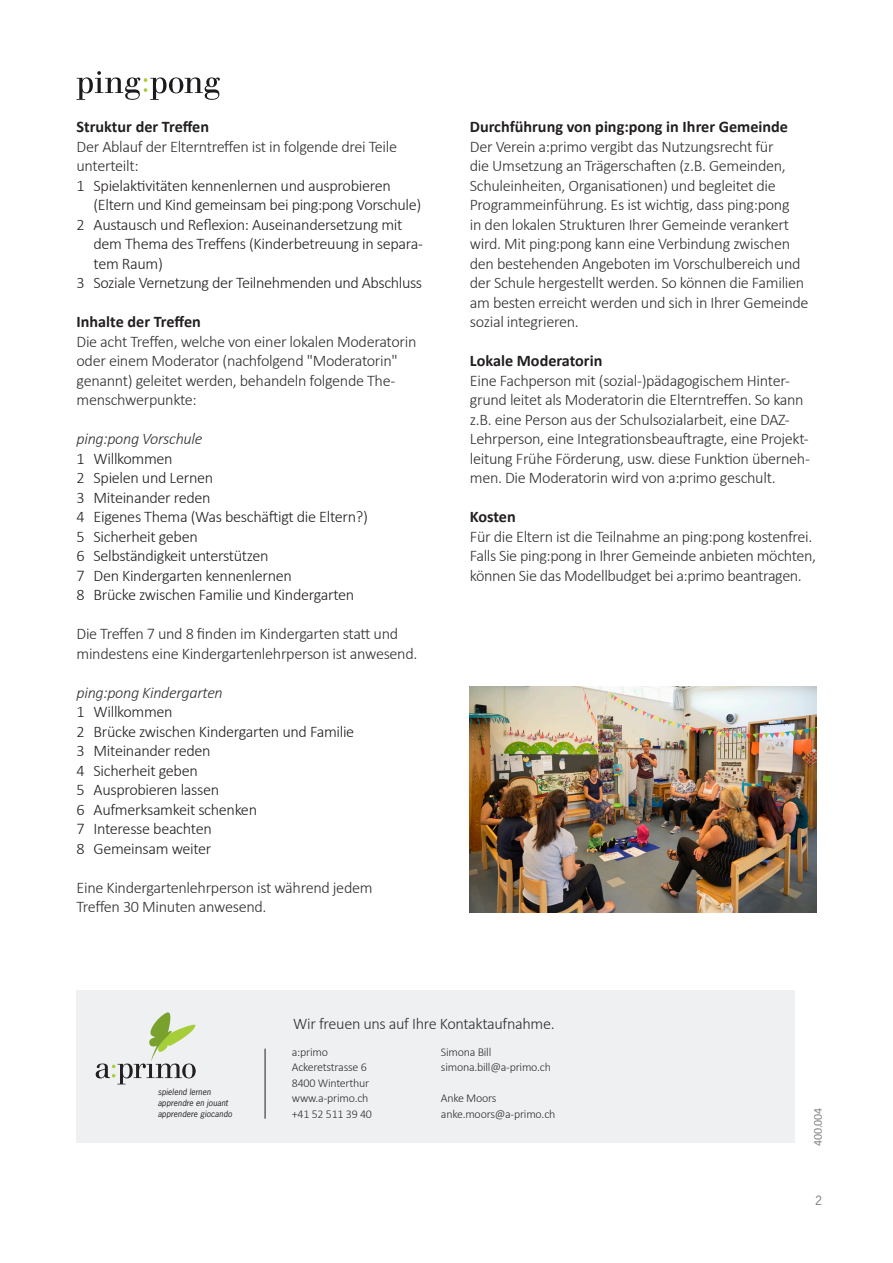
<style>
.page{position:relative;width:893px;height:1263px;background:#fff}
.page>*{position:absolute;margin:0;border:0;box-sizing:border-box;transform-origin:0 0}
._03_Lauftext_FLYER{font:300 16.2px/19.5px "Calibri";letter-spacing:-.02em;color:#312f30}
.t1{font:300 16.2px/19.5px "Calibri";letter-spacing:-.02em;color:#231f20}
._02_Lauftext_Titel_F{font:700 16.2px "Calibri";color:#231f20}
._03a_Lauftext_kursiv{font:italic 300 16.2px "Calibri";letter-spacing:-.02em;color:#312f30}
._03_Lauftext_FLYER-2{font:300 12px/15.5px "Calibri";letter-spacing:-.02em;color:#312f30}
._08_Artikelnummer{font:12px "Calibri";letter-spacing:-.02em;color:#808285}
.t2{font:12px "News Gothic";color:#76787b}
.t3{font:italic 8.25px/10.9px "News Gothic";letter-spacing:.015em;color:#231f20}
</style>
<div class="page">
<svg style="left:77px;top:71px;width:143px;height:29px"></svg>
<img style="left:470px;top:687px;width:347px;height:225px">
<div style="left:77px;top:990px;width:718px;height:152px;background:#eef0f1"></div>
<svg style="left:96px;top:1012px;width:100px;height:72px"></svg>
<hr style="left:265px;top:1049px;width:1px;height:70px;background:#231f20">
<p class="_02_Lauftext_Titel_F" style="left:77px;top:115px;width:134px">Struktur der Treffen</p>
<p class="_03_Lauftext_FLYER" style="left:77px;top:136px;width:322px">Der Ablauf der Elterntreffen ist in folgende drei Teile unterteilt:</p>
<p class="t1" style="left:94px;top:175px;width:329px;text-indent:-17px">1 Spielaktivitäten kennenlernen und ausprobieren (Eltern und Kind gemeinsam bei ping:pong Vorschule)</p>
<p class="t1" style="left:94px;top:214px;width:331px;text-indent:-17px">2 Austausch und Reflexion: Auseinandersetzung mit dem Thema des Treffens (Kinderbetreuung in separa&shy;tem Raum)</p>
<p class="t1" style="left:77px;top:273px;width:347px">3 Soziale Vernetzung der Teilnehmenden und Abschluss</p>
<p class="_02_Lauftext_Titel_F" style="left:77px;top:310px;width:126px">Inhalte der Treffen</p>
<p class="_03_Lauftext_FLYER" style="left:77px;top:331px;width:341px">Die acht Treffen, welche von einer lokalen Moderatorin oder einem Moderator (nachfolgend "Moderatorin" genannt) geleitet werden, behandeln folgende The&shy;menschwerpunkte:</p>
<p class="_03a_Lauftext_kursiv" style="left:77px;top:429px;width:127px">ping:pong Vorschule</p>
<p class="t1" style="left:77px;top:448px;width:98px">1 Willkommen</p>
<p class="t1" style="left:77px;top:468px;width:138px">2 Spielen und Lernen</p>
<p class="t1" style="left:77px;top:487px;width:136px">3 Miteinander reden</p>
<p class="t1" style="left:77px;top:507px;width:293px">4 Eigenes Thema (Was beschäftigt die Eltern?)</p>
<p class="t1" style="left:77px;top:526px;width:123px">5 Sicherheit geben</p>
<p class="t1" style="left:77px;top:546px;width:194px">6 Selbständigkeit unterstützen</p>
<p class="t1" style="left:77px;top:565px;width:217px">7 Den Kindergarten kennenlernen</p>
<p class="t1" style="left:77px;top:585px;width:279px">8 Brücke zwischen Familie und Kindergarten</p>
<p class="_03_Lauftext_FLYER" style="left:77px;top:624px;width:342px">Die Treffen 7 und 8 finden im Kindergarten statt und mindestens eine Kindergartenlehrperson ist anwesend.</p>
<p class="_03a_Lauftext_kursiv" style="left:77px;top:682px;width:148px">ping:pong Kindergarten</p>
<p class="t1" style="left:77px;top:702px;width:98px">1 Willkommen</p>
<p class="t1" style="left:77px;top:721px;width:279px">2 Brücke zwischen Kindergarten und Familie</p>
<p class="t1" style="left:77px;top:741px;width:136px">3 Miteinander reden</p>
<p class="t1" style="left:77px;top:760px;width:123px">4 Sicherheit geben</p>
<p class="t1" style="left:77px;top:780px;width:144px">5 Ausprobieren lassen</p>
<p class="t1" style="left:77px;top:799px;width:182px">6 Aufmerksamkeit schenken</p>
<p class="t1" style="left:77px;top:819px;width:137px">7 Interesse beachten</p>
<p class="t1" style="left:77px;top:838px;width:136px">8 Gemeinsam weiter</p>
<p class="_03_Lauftext_FLYER" style="left:77px;top:877px;width:298px">Eine Kindergartenlehrperson ist während jedem<br>Treffen 30 Minuten anwesend.</p>
<p class="_02_Lauftext_Titel_F" style="left:470px;top:115px;width:320px">Durchführung von ping:pong in Ihrer Gemeinde</p>
<p class="_03_Lauftext_FLYER" style="left:470px;top:136px;width:340px">Der Verein a:primo vergibt das Nutzungsrecht für<br>die Umsetzung an Trägerschaften (z.B. Gemeinden, Schuleinheiten, Organisationen) und begleitet die Programmeinführung. Es ist wichtig, dass ping:pong<br>in den lokalen Strukturen Ihrer Gemeinde verankert wird. Mit ping:pong kann eine Verbindung zwischen den bestehenden Angeboten im Vorschulbereich und der Schule hergestellt werden. So können die Familien am besten erreicht werden und sich in Ihrer Gemeinde sozial integrieren.</p>
<p class="_02_Lauftext_Titel_F" style="left:470px;top:349px;width:134px">Lokale Moderatorin</p>
<p class="_03_Lauftext_FLYER" style="left:470px;top:370px;width:342px">Eine Fachperson mit (sozial-)pädagogischem Hinter&shy;grund leitet als Moderatorin die Elterntreffen. So kann z.B. eine Person aus der Schulsozialarbeit, eine DAZ-Lehrperson, eine Integrationsbeauftragte, eine Projekt&shy;leitung Frühe Förderung, usw. diese Funktion überneh&shy;men. Die Moderatorin wird von a:primo geschult.</p>
<p class="_02_Lauftext_Titel_F" style="left:470px;top:505px;width:47px">Kosten</p>
<p class="_03_Lauftext_FLYER" style="left:470px;top:526px;width:348px">Für die Eltern ist die Teilnahme an ping:pong kostenfrei.<br>Falls Sie ping:pong in Ihrer Gemeinde anbieten möchten, können Sie das Modellbudget bei a:primo beantragen.</p>
<p class="t3" style="left:158px;top:1086px;width:76px">spielend lernen apprendre en jouant apprendere giocando</p>
<p class="_03_Lauftext_FLYER" style="left:293px;top:1014px;width:263px">Wir freuen uns auf Ihre Kontaktaufnahme.</p>
<p class="_03_Lauftext_FLYER-2" style="left:292px;top:1044px;width:82px">a:primo<br>Ackeretstrasse 6<br>8400 Winterthur www.a-primo.ch +41 52 511 39 40</p>
<p class="_03_Lauftext_FLYER-2" style="left:441px;top:1044px;width:112px">Simona Bill simona.bill@a-primo.ch</p>
<p class="_03_Lauftext_FLYER-2" style="left:441px;top:1090px;width:116px">Anke Moors anke.moors@a-primo.ch</p>
<p class="_08_Artikelnummer" style="left:810px;top:1146px;width:40px;rotate:-90deg">400.004</p>
<p class="t2" style="left:815px;top:1192px;width:8px">2</p>
</div>
